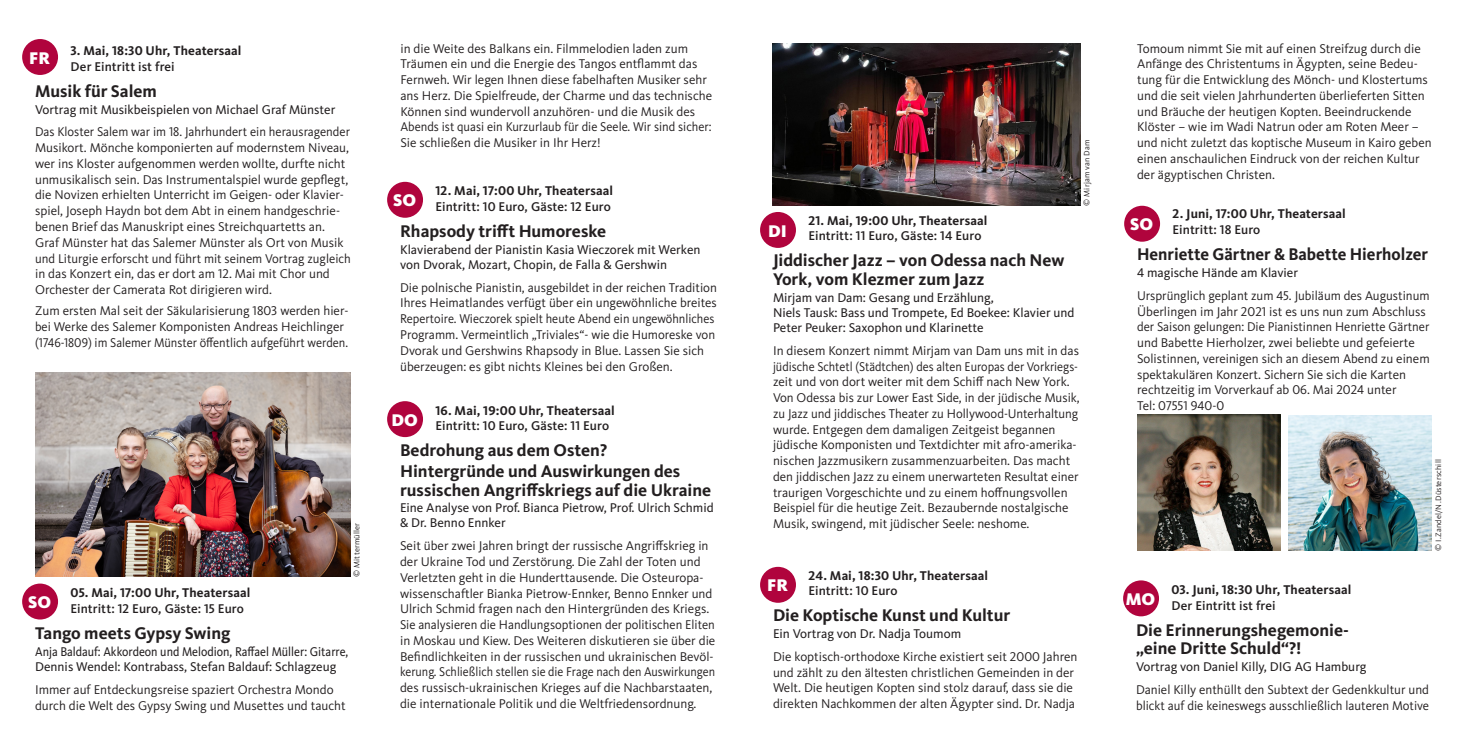
<style>
.page{position:relative;width:1467px;height:745px;background:#fff}
.page>*{position:absolute;margin:0;border:0;box-sizing:border-box;transform-origin:0 0}
.t1{font:700 17.5px/18.8px "Kievit OT";color:#231f20}
.t2{font:700 17.5px "Kievit OT";color:#231f20;scale:.96 1}
.t3{font:900 17.5px "Kievit OT";color:#fff}
.t4{font:13.12px/15.8px "Kievit OT";color:#231f20}
.t5{font:13.12px/15.8px "Kievit OT";color:#231f20;scale:.96 1}
.t6{font:13.12px/15px "Kievit OT";color:#231f20}
.t7{font:700 13.12px "Kievit OT";letter-spacing:.01em;color:#231f20}
.t8{font:500 13.12px "Kievit OT";letter-spacing:.005em;color:#231f20}
.t9{font:13.12px/15px "Kievit OT";color:#231f20;scale:.91 1}
.t10{font:8.12px "Kievit OT";letter-spacing:.02em;color:#231f20}
</style>
<div class="page">
<div style="left:22px;top:39px;width:36px;height:36px;background:#b0043d;border-radius:50%"></div>
<div style="left:22px;top:583px;width:36px;height:36px;background:#b0043d;border-radius:50%"></div>
<div style="left:387px;top:182px;width:36px;height:35px;background:#b0043d;border-radius:50%"></div>
<div style="left:387px;top:401px;width:36px;height:36px;background:#b0043d;border-radius:50%"></div>
<div style="left:760px;top:212px;width:36px;height:36px;background:#b0043d;border-radius:50%"></div>
<div style="left:760px;top:566px;width:36px;height:36px;background:#b0043d;border-radius:50%"></div>
<div style="left:1124px;top:206px;width:36px;height:35px;background:#b0043d;border-radius:50%"></div>
<div style="left:1123px;top:580px;width:36px;height:36px;background:#b0043d;border-radius:50%"></div>
<img style="left:35px;top:372px;width:316px;height:204px">
<img style="left:772px;top:43px;width:309px;height:163px">
<img style="left:1137px;top:414px;width:143px;height:135px">
<img style="left:1288px;top:415px;width:143px;height:135px">
<p class="t7" style="left:71px;top:43px;width:173px">3. Mai, 18:30 Uhr, Theatersaal</p>
<p class="t8" style="left:71px;top:59px;width:106px">Der Eintritt ist frei</p>
<h1 class="t1" style="left:35px;top:81px;width:123px">Musik für Salem</h1>
<p class="t6" style="left:35px;top:102px;width:302px">Vortrag mit Musikbeispielen von Michael Graf Münster</p>
<p class="t5" style="left:35px;top:124px;width:330px">Das Kloster Salem war im 18. Jahrhundert ein herausragender Musikort. Mönche komponierten auf modernstem Niveau, wer ins Kloster aufgenommen werden wollte, durfte nicht unmusikalisch sein. Das Instrumentalspiel wurde gepflegt, die Novizen erhielten Unterricht im Geigen- oder Klavier&shy;spiel, Joseph Haydn bot dem Abt in einem handgeschrie&shy;benen Brief das Manuskript eines Streichquartetts an.<br>Graf Münster hat das Salemer Münster als Ort von Musik und Liturgie erforscht und führt mit seinem Vortrag zugleich in das Konzert ein, das er dort am 12. Mai mit Chor und Orchester der Camerata Rot dirigieren wird.</p>
<p class="t4" style="left:35px;top:303px;width:315px">Zum ersten Mal seit der Säkularisierung 1803 werden hier&shy;bei Werke des Salemer Komponisten Andreas Heichlinger (1746-1809) im Salemer Münster öffentlich aufgeführt werden.</p>
<h1 class="t3" style="left:29px;top:47px;width:22px">FR</h1>
<p class="t10" style="left:352px;top:576px;width:55px;rotate:-90deg">© Mittermüller</p>
<p class="t7" style="left:71px;top:585px;width:181px">05. Mai, 17:00 Uhr, Theatersaal</p>
<p class="t8" style="left:71px;top:601px;width:175px">Eintritt: 12 Euro, Gäste: 15 Euro</p>
<h1 class="t1" style="left:35px;top:623px;width:197px">Tango meets Gypsy Swing</h1>
<p class="t9" style="left:35px;top:643px;width:346px">Anja Baldauf: Akkordeon und Melodion, Raffael Müller: Gitarre,<br>Dennis Wendel: Kontrabass, Stefan Baldauf: Schlagzeug</p>
<p class="t4" style="left:35px;top:681px;width:312px">Immer auf Entdeckungsreise spaziert Orchestra Mondo durch die Welt des Gypsy Swing und Musettes und taucht</p>
<h1 class="t3" style="left:28px;top:591px;width:24px">SO</h1>
<p class="t4" style="left:400px;top:40px;width:313px">in die Weite des Balkans ein. Filmmelodien laden zum Träumen ein und die Energie des Tangos entflammt das Fernweh. Wir legen Ihnen diese fabelhaften Musiker sehr ans Herz. Die Spielfreude, der Charme und das technische Können sind wundervoll anzuhören- und die Musik des Abends ist quasi ein Kurzurlaub für die Seele. Wir sind sicher:<br>Sie schließen die Musiker in Ihr Herz!</p>
<p class="t7" style="left:436px;top:183px;width:179px">12. Mai, 17:00 Uhr, Theatersaal</p>
<p class="t8" style="left:436px;top:199px;width:177px">Eintritt: 10 Euro, Gäste: 12 Euro</p>
<h1 class="t1" style="left:400px;top:222px;width:208px">Rhapsody trifft Humoreske</h1>
<p class="t6" style="left:400px;top:242px;width:302px">Klavierabend der Pianistin Kasia Wieczorek mit Werken von Dvorak, Mozart, Chopin, de Falla &amp; Gershwin</p>
<p class="t4" style="left:400px;top:279px;width:318px">Die polnische Pianistin, ausgebildet in der reichen Tradition Ihres Heimatlandes verfügt über ein ungewöhnliche breites Repertoire. Wieczorek spielt heute Abend ein ungewöhnliches Programm. Vermeintlich „Triviales“- wie die Humoreske von Dvorak und Gershwins Rhapsody in Blue. Lassen Sie sich überzeugen: es gibt nichts Kleines bei den Großen.</p>
<h1 class="t3" style="left:393px;top:190px;width:24px">SO</h1>
<p class="t7" style="left:436px;top:402px;width:181px">16. Mai, 19:00 Uhr, Theatersaal</p>
<p class="t8" style="left:436px;top:418px;width:175px">Eintritt: 10 Euro, Gäste: 11 Euro</p>
<h1 class="t1" style="left:400px;top:440px;width:282px;line-height:20.5px">Bedrohung aus dem Osten?<br>Hintergründe und Auswirkungen des</h1>
<h1 class="t1" style="left:400px;top:480px;width:313px">russischen Angriffskriegs auf die Ukraine</h1>
<p class="t6" style="left:400px;top:500px;width:315px">Eine Analyse von Prof. Bianca Pietrow, Prof. Ulrich Schmid &amp; Dr. Benno Ennker</p>
<p class="t4" style="left:400px;top:538px;width:317px">Seit über zwei Jahren bringt der russische Angriffskrieg in der Ukraine Tod und Zerstörung. Die Zahl der Toten und Verletzten geht in die Hunderttausende. Die Osteuropa&shy;wissenschaftler Bianka Pietrow-Ennker, Benno Ennker und Ulrich Schmid fragen nach den Hintergründen des Kriegs.<br>Sie analysieren die Handlungsoptionen der politischen Eliten in Moskau und Kiew. Des Weiteren diskutieren sie über die Befindlichkeiten in der russischen und ukrainischen Bevöl&shy;kerung. Schließlich stellen sie die Frage nach den Auswirkungen des russisch-ukrainischen Krieges auf die Nachbarstaaten, die internationale Politik und die Weltfriedensordnung.</p>
<h1 class="t3" style="left:391px;top:409px;width:28px">DO</h1>
<p class="t10" style="left:1082px;top:206px;width:68px;rotate:-90deg">© Mirjam van Dam</p>
<p class="t7" style="left:808px;top:212px;width:180px">21. Mai, 19:00 Uhr, Theatersaal</p>
<p class="t8" style="left:808px;top:228px;width:174px">Eintritt: 11 Euro, Gäste: 14 Euro</p>
<h1 class="t1" style="left:773px;top:251px;width:293px">Jiddischer Jazz – von Odessa nach New<br>York, vom Klezmer zum Jazz</h1>
<p class="t6" style="left:773px;top:290px;width:303px">Mirjam van Dam: Gesang und Erzählung,<br>Niels Tausk: Bass und Trompete, Ed Boekee: Klavier und<br>Peter Peuker: Saxophon und Klarinette</p>
<p class="t4" style="left:773px;top:342px;width:308px">In diesem Konzert nimmt Mirjam van Dam uns mit in das jüdische Schtetl (Städtchen) des alten Europas der Vorkriegs&shy;zeit und von dort weiter mit dem Schiff nach New York.<br>Von Odessa bis zur Lower East Side, in der jüdische Musik, zu Jazz und jiddisches Theater zu Hollywood-Unterhaltung wurde. Entgegen dem damaligen Zeitgeist begannen jüdische Komponisten und Textdichter mit afro-amerika&shy;nischen Jazzmusikern zusammenzuarbeiten. Das macht den jiddischen Jazz zu einem unerwarteten Resultat einer traurigen Vorgeschichte und zu einem hoffnungsvollen Beispiel für die heutige Zeit. Bezaubernde nostalgische Musik, swingend, mit jüdischer Seele: neshome.</p>
<p class="t7" style="left:808px;top:567px;width:181px">24. Mai, 18:30 Uhr, Theatersaal</p>
<p class="t8" style="left:808px;top:583px;width:91px">Eintritt: 10 Euro</p>
<h1 class="t1" style="left:773px;top:605px;width:239px">Die Koptische Kunst und Kultur</h1>
<p class="t6" style="left:773px;top:625px;width:190px">Ein Vortrag von Dr. Nadja Toumom</p>
<p class="t4" style="left:773px;top:648px;width:306px">Die koptisch-orthodoxe Kirche existiert seit 2000 Jahren und zählt zu den ältesten christlichen Gemeinden in der Welt. Die heutigen Kopten sind stolz darauf, dass sie die direkten Nachkommen der alten Ägypter sind. Dr. Nadja</p>
<h1 class="t3" style="left:768px;top:220px;width:20px">DI</h1>
<h1 class="t3" style="left:767px;top:574px;width:22px">FR</h1>
<p class="t4" style="left:1137px;top:40px;width:296px">Tomoum nimmt Sie mit auf einen Streifzug durch die Anfänge des Christentums in Ägypten, seine Bedeu&shy;tung für die Entwicklung des Mönch- und Klostertums und die seit vielen Jahrhunderten überlieferten Sitten und Bräuche der heutigen Kopten. Beeindruckende Klöster – wie im Wadi Natrun oder am Roten Meer – und nicht zuletzt das koptische Museum in Kairo geben einen anschaulichen Eindruck von der reichen Kultur der ägyptischen Christen.</p>
<p class="t7" style="left:1173px;top:206px;width:175px">2. Juni, 17:00 Uhr, Theatersaal</p>
<p class="t8" style="left:1173px;top:222px;width:89px">Eintritt: 18 Euro</p>
<h1 class="t2" style="left:1137px;top:244px;width:305px">Henriette Gärtner &amp; Babette Hierholzer</h1>
<p class="t6" style="left:1137px;top:265px;width:163px">4 magische Hände am Klavier</p>
<p class="t4" style="left:1137px;top:287px;width:294px">Ursprünglich geplant zum 45. Jubiläum des Augustinum Überlingen im Jahr 2021 ist es uns nun zum Abschluss der Saison gelungen: Die Pianistinnen Henriette Gärtner und Babette Hierholzer, zwei beliebte und gefeierte Solistinnen, vereinigen sich an diesem Abend zu einem spektakulären Konzert. Sichern Sie sich die Karten rechtzeitig im Vorverkauf ab 06. Mai 2024 unter<br>Tel: 07551 940-0</p>
<h1 class="t3" style="left:1130px;top:214px;width:24px">SO</h1>
<p class="t10" style="left:1434px;top:550px;width:93px;rotate:-90deg">© I.Zandel/N.Düsterschill</p>
<p class="t7" style="left:1171px;top:581px;width:181px">03. Juni, 18:30 Uhr, Theatersaal</p>
<p class="t8" style="left:1171px;top:597px;width:106px">Der Eintritt ist frei</p>
<h1 class="t1" style="left:1136px;top:620px;width:214px">Die Erinnerungshegemonie-„eine Dritte Schuld“?!</h1>
<p class="t6" style="left:1136px;top:659px;width:232px">Vortrag von Daniel Killy, DIG AG Hamburg</p>
<p class="t4" style="left:1136px;top:681px;width:295px">Daniel Killy enthüllt den Subtext der Gedenkkultur und blickt auf die keineswegs ausschließlich lauteren Motive</p>
<h1 class="t3" style="left:1126px;top:588px;width:31px">MO</h1>
</div>
